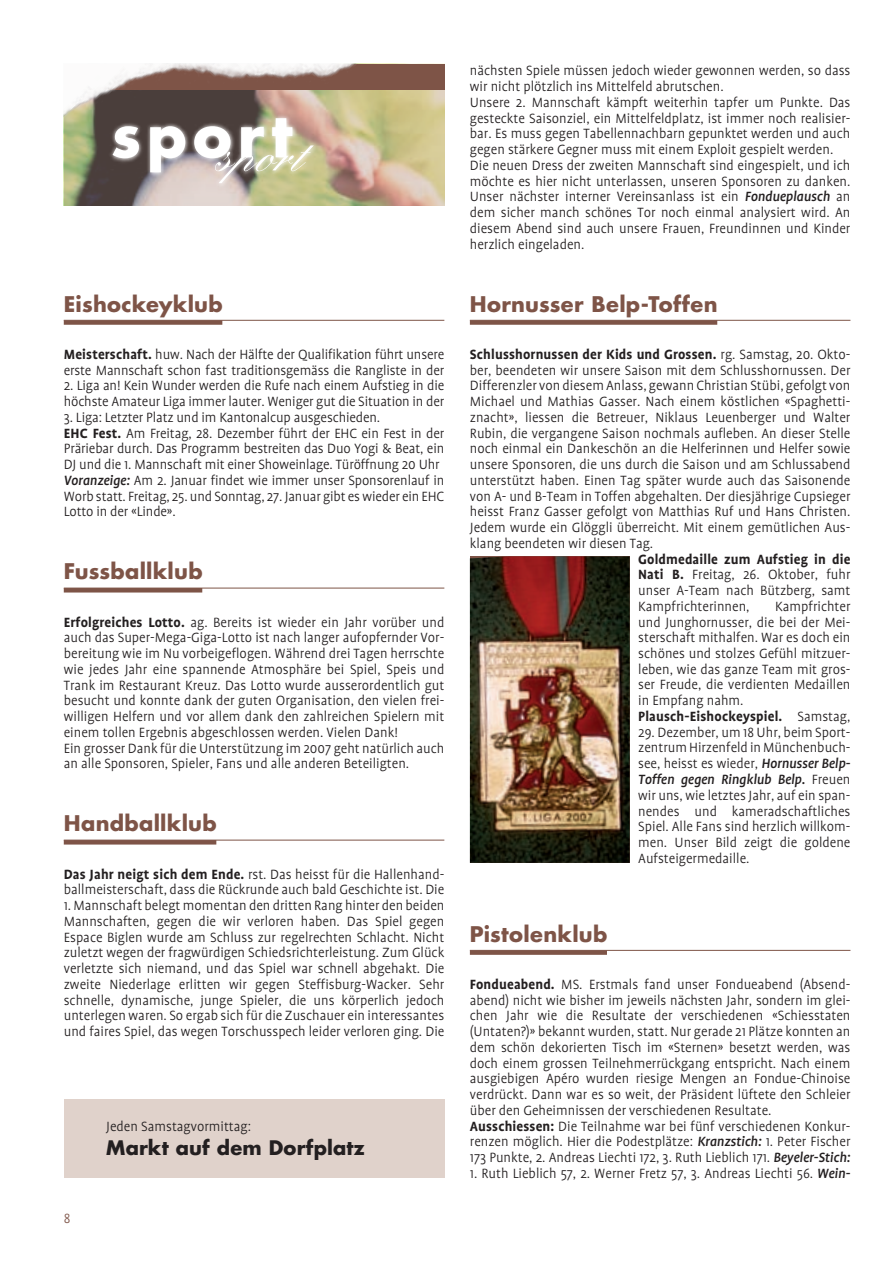
<style>
.page{position:relative;width:893px;height:1263px;background:#fff}
.page>*{position:absolute;margin:0;border:0;box-sizing:border-box;transform-origin:0 0}
.t1{font:700 21px "Futura";letter-spacing:.015em;color:#7e5447}
.t2{font:700 19.5px "Futura";letter-spacing:.01em;color:#231f20}
.t3{font:300 15.3px/15.8px "Profile";color:#231f20}
.t4{font:300 15.3px "Profile";color:#7e5447}
.s1{font-weight:700}
.s2{font-weight:500;font-style:italic}
</style>
<div class="page">
<div style="left:64px;top:320px;width:158px;height:5px;background:#7e5447"></div>
<hr style="left:64px;top:320px;width:380px;height:1px;background:#7e5447">
<hr style="left:64px;top:588px;width:138px;height:4px;background:#7e5447">
<hr style="left:64px;top:588px;width:380px;height:1px;background:#7e5447">
<hr style="left:64px;top:840px;width:152px;height:4px;background:#7e5447">
<hr style="left:64px;top:840px;width:380px;height:1px;background:#7e5447">
<div style="left:470px;top:320px;width:247px;height:5px;background:#7e5447"></div>
<hr style="left:470px;top:320px;width:380px;height:1px;background:#7e5447">
<div style="left:470px;top:950px;width:137px;height:5px;background:#7e5447"></div>
<hr style="left:470px;top:950px;width:380px;height:1px;background:#7e5447">
<img style="left:470px;top:556px;width:160px;height:307px">
<img style="left:64px;top:89px;width:380px;height:117px">
<div style="left:64px;top:64px;width:380px;height:25px;background:#7e5447"></div>
<img style="left:64px;top:64px;width:372px;height:74px">
<svg style="left:108px;top:113px;width:195px;height:70px"></svg>
<svg style="left:210px;top:141px;width:114px;height:53px;fill:#c8c58d"></svg>
<svg style="left:113px;top:118px;width:201px;height:65px"></svg>
<div style="left:64px;top:1099px;width:380px;height:79px;background:#e0d2cb"></div>
<h1 class="t1" style="left:64px;top:289px;width:160px">Eishockeyklub</h1>
<p class="t3" style="left:64px;top:346px;width:382px"><span class="s1">Meisterschaft.</span> huw. Nach der Hälfte der Qualifikation führt unsere erste Mannschaft schon fast traditionsgemäss die Rangliste in der</p>
<p class="t3" style="left:64px;top:378px;width:382px">2. Liga an! Kein Wunder werden die Rufe nach einem Aufstieg in die höchste Amateur Liga immer lauter. Weniger gut die Situation in der</p>
<p class="t3" style="left:64px;top:409px;width:382px">3. Liga: Letzter Platz und im Kantonalcup ausgeschieden.<br><span class="s1">EHC Fest.</span> Am Freitag, 28. Dezember führt der EHC ein Fest in der Präriebar durch. Das Programm bestreiten das Duo Yogi &amp; Beat, ein DJ und die 1. Mannschaft mit einer Showeinlage. Türöffnung 20 Uhr <span class="s2">Voranzeige:</span> Am 2. Januar findet wie immer unser Sponsorenlauf in Worb statt. Freitag, 25. und Sonntag, 27. Januar gibt es wieder ein EHC Lotto in der «Linde».</p>
<h1 class="t1" style="left:64px;top:557px;width:140px">Fussballklub</h1>
<p class="t3" style="left:64px;top:614px;width:382px"><span class="s1">Erfolgreiches Lotto.</span> ag. Bereits ist wieder ein Jahr vorüber und auch das Super-Mega-Giga-Lotto ist nach langer aufopfernder Vor&shy;bereitung wie im Nu vorbeigeflogen. Während drei Tagen herrschte wie jedes Jahr eine spannende Atmosphäre bei Spiel, Speis und Trank im Restaurant Kreuz. Das Lotto wurde ausserordentlich gut besucht und konnte dank der guten Organisation, den vielen frei&shy;willigen Helfern und vor allem dank den zahlreichen Spielern mit einem tollen Ergebnis abgeschlossen werden. Vielen Dank!<br>Ein grosser Dank für die Unterstützung im 2007 geht natürlich auch an alle Sponsoren, Spieler, Fans und alle anderen Beteiligten.</p>
<h1 class="t1" style="left:64px;top:809px;width:154px">Handballklub</h1>
<p class="t3" style="left:64px;top:866px;width:382px"><span class="s1">Das Jahr neigt sich dem Ende.</span> rst. Das heisst für die Hallenhand&shy;ballmeisterschaft, dass die Rückrunde auch bald Geschichte ist. Die</p>
<p class="t3" style="left:64px;top:898px;width:382px;text-align:justify">1. Mannschaft belegt momentan den dritten Rang hinter den beiden Mannschaften, gegen die wir verloren haben. Das Spiel gegen Espace Biglen wurde am Schluss zur regelrechten Schlacht. Nicht zuletzt wegen der fragwürdigen Schiedsrichterleistung. Zum Glück verletzte sich niemand, und das Spiel war schnell abgehakt. Die zweite Niederlage erlitten wir gegen Steffisburg-Wacker. Sehr schnelle, dynamische, junge Spieler, die uns körperlich jedoch unterlegen waren. So ergab sich für die Zuschauer ein interessantes und faires Spiel, das wegen Torschusspech leider verloren ging. Die</p>
<p class="t4" style="left:64px;top:1211px;width:8px">8</p>
<p class="t3" style="left:106px;top:1118px;width:146px">Jeden Samstagvormittag:</p>
<p class="t2" style="left:106px;top:1134px;width:260px">Markt auf dem Dorfplatz</p>
<p class="t3" style="left:470px;top:63px;width:382px">nächsten Spiele müssen jedoch wieder gewonnen werden, so dass wir nicht plötzlich ins Mittelfeld abrutschen.<br>Unsere 2. Mannschaft kämpft weiterhin tapfer um Punkte. Das gesteckte Saisonziel, ein Mittelfeldplatz, ist immer noch realisier&shy;bar. Es muss gegen Tabellennachbarn gepunktet werden und auch gegen stärkere Gegner muss mit einem Exploit gespielt werden.<br>Die neuen Dress der zweiten Mannschaft sind eingespielt, und ich möchte es hier nicht unterlassen, unseren Sponsoren zu danken.<br>Unser nächster interner Vereinsanlass ist ein <span class="s2">Fondueplausch</span> an dem sicher manch schönes Tor noch einmal analysiert wird. An diesem Abend sind auch unsere Frauen, Freundinnen und Kinder herzlich eingeladen.</p>
<h1 class="t1" style="left:470px;top:289px;width:249px">Hornusser Belp-Toffen</h1>
<p class="t3" style="left:470px;top:346px;width:382px;text-align:justify"><span class="s1">Schlusshornussen der Kids und Grossen.</span> rg. Samstag, 20. Okto&shy;ber, beendeten wir unsere Saison mit dem Schlusshornussen. Der Differenzler von diesem Anlass, gewann Christian Stübi, gefolgt von Michael und Mathias Gasser. Nach einem köstlichen «Spaghetti&shy;znacht», liessen die Betreuer, Niklaus Leuenberger und Walter Rubin, die vergangene Saison nochmals aufleben. An dieser Stelle noch einmal ein Dankeschön an die Helferinnen und Helfer sowie unsere Sponsoren, die uns durch die Saison und am Schlussabend unterstützt haben. Einen Tag später wurde auch das Saisonende von A- und B-Team in Toffen abgehalten. Der diesjährige Cupsieger heisst Franz Gasser gefolgt von Matthias Ruf und Hans Christen.<br>Jedem wurde ein Glöggli überreicht. Mit einem gemütlichen Aus&shy;klang beendeten wir diesen Tag.</p>
<p class="t3" style="left:638px;top:551px;width:214px;text-align:justify"><span class="s1">Goldmedaille zum Aufstieg in die Nati B.</span> Freitag, 26. Oktober, fuhr unser A-Team nach Bützberg, samt Kampfrichterinnen,</p>
<p class="t3" style="left:638px;top:598px;width:214px;text-indent:137px">Kampfrichter und Junghornusser, die bei der Mei&shy;sterschaft mithalfen. War es doch ein schönes und stolzes Gefühl mitzuer&shy;leben, wie das ganze Team mit gros&shy;ser Freude, die verdienten Medaillen in Empfang nahm.<br><span class="s1">Plausch-Eishockeyspiel.</span> Samstag,</p>
<p class="t3" style="left:638px;top:724px;width:214px;text-align:justify">29. Dezember, um 18 Uhr, beim Sport&shy;zentrum Hirzenfeld in Münchenbuch&shy;see, heisst es wieder, <span class="s2">Hornusser Belp-Toffen gegen Ringklub Belp.</span> Freuen wir uns, wie letztes Jahr, auf ein span&shy;nendes und kameradschaftliches Spiel. Alle Fans sind herzlich willkom&shy;men. Unser Bild zeigt die goldene Aufsteigermedaille.</p>
<h1 class="t1" style="left:470px;top:919px;width:139px">Pistolenklub</h1>
<p class="t3" style="left:470px;top:976px;width:382px"><span class="s1">Fondueabend.</span> MS. Erstmals fand unser Fondueabend (Absend&shy;abend) nicht wie bisher im jeweils nächsten Jahr, sondern im glei&shy;chen Jahr wie die Resultate der verschiedenen «Schiesstaten (Untaten?)» bekannt wurden, statt. Nur gerade 21 Plätze konnten an dem schön dekorierten Tisch im «Sternen» besetzt werden, was doch einem grossen Teilnehmerrückgang entspricht. Nach einem ausgiebigen Apéro wurden riesige Mengen an Fondue-Chinoise verdrückt. Dann war es so weit, der Präsident lüftete den Schleier über den Geheimnissen der verschiedenen Resultate.<br><span class="s1">Ausschiessen:</span> Die Teilnahme war bei fünf verschiedenen Konkur&shy;renzen möglich. Hier die Podestplätze: <span class="s2">Kranzstich:</span> 1. Peter Fischer 173 Punkte, 2. Andreas Liechti 172, 3. Ruth Lieblich 171. <span class="s2">Beyeler-Stich:</span></p>
<p class="t3" style="left:470px;top:1165px;width:382px">1. Ruth Lieblich 57, 2. Werner Fretz 57, 3. Andreas Liechti 56. <span class="s2">Wein-</span></p>
</div>
